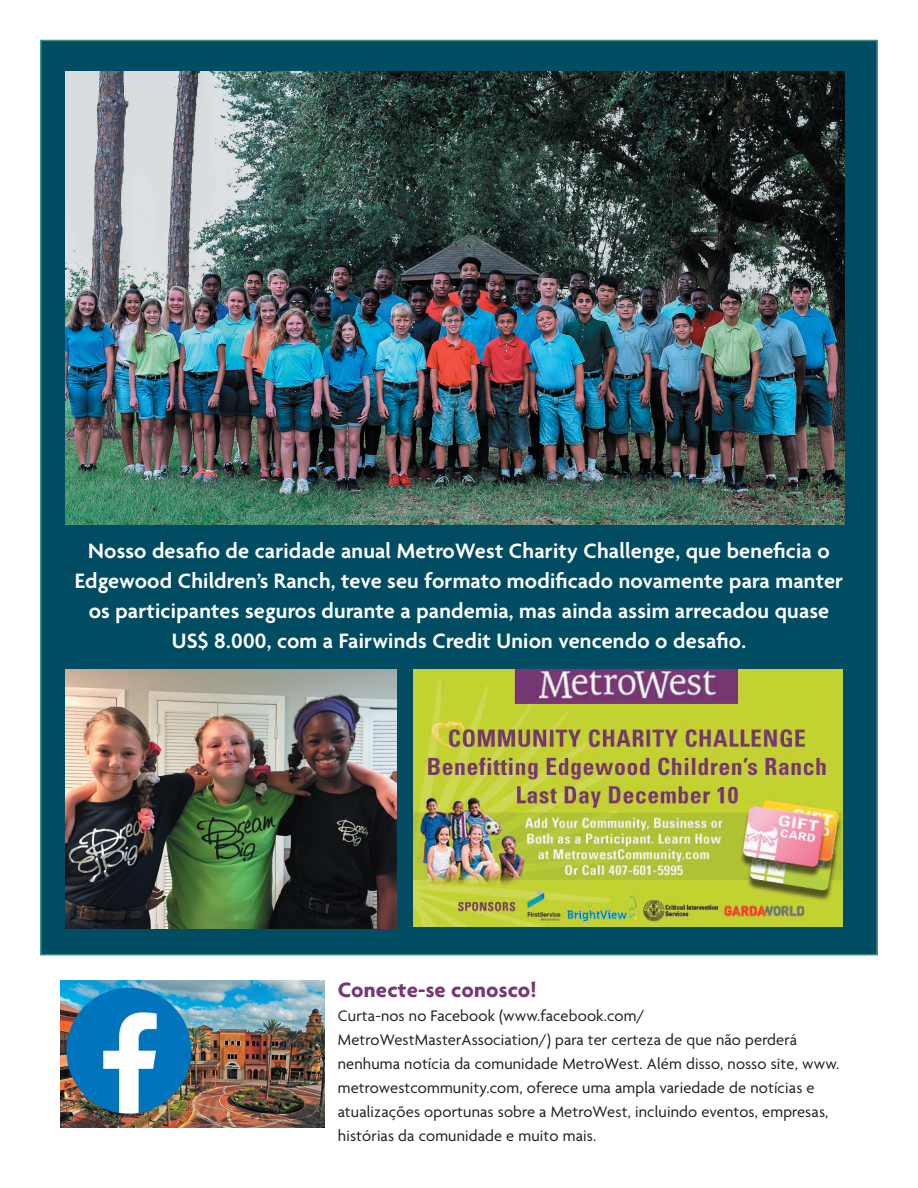
<style>
.page{position:relative;width:918px;height:1188px;background:#fff}
.page>*{position:absolute;margin:0;border:0;box-sizing:border-box;transform-origin:0 0}
.t1{font:600 22.5px/30px "Agenda";letter-spacing:.01em;color:#fff;text-align:center}
.t2{font:700 22.5px "Agenda";letter-spacing:.005em;color:#763973}
.t3{font:16.5px/24px "Agenda";letter-spacing:.01em;color:#231f20}
</style>
<div class="page">
<div style="left:40px;top:40px;width:838px;height:915px;background:#004c63;border:2px solid #399281"></div>
<img style="left:61px;top:981px;width:263px;height:147px">
<img style="left:66px;top:71px;width:779px;height:454px">
<img style="left:66px;top:669px;width:331px;height:260px">
<img style="left:414px;top:669px;width:429px;height:258px">
<p class="t1" style="left:75px;top:537px;width:770px">Nosso desafio de caridade anual MetroWest Charity Challenge, que beneficia o Edgewood Children’s Ranch, teve seu formato modificado novamente para manter os participantes seguros durante a pandemia, mas ainda assim arrecadou quase US$ 8.000, com a Fairwinds Credit Union vencendo o desafio.</p>
<h1 class="t2" style="left:338px;top:976px;width:200px">Conecte-se conosco!</h1>
<p class="t3" style="left:338px;top:1004px;width:503px">Curta-nos no Facebook (www.facebook.com/ MetroWestMasterAssociation/) para ter certeza de que não perderá nenhuma notícia da comunidade MetroWest. Além disso, nosso site, www. metrowestcommunity.com, oferece uma ampla variedade de notícias e atualizações oportunas sobre a MetroWest, incluindo eventos, empresas, histórias da comunidade e muito mais.</p>
</div>
